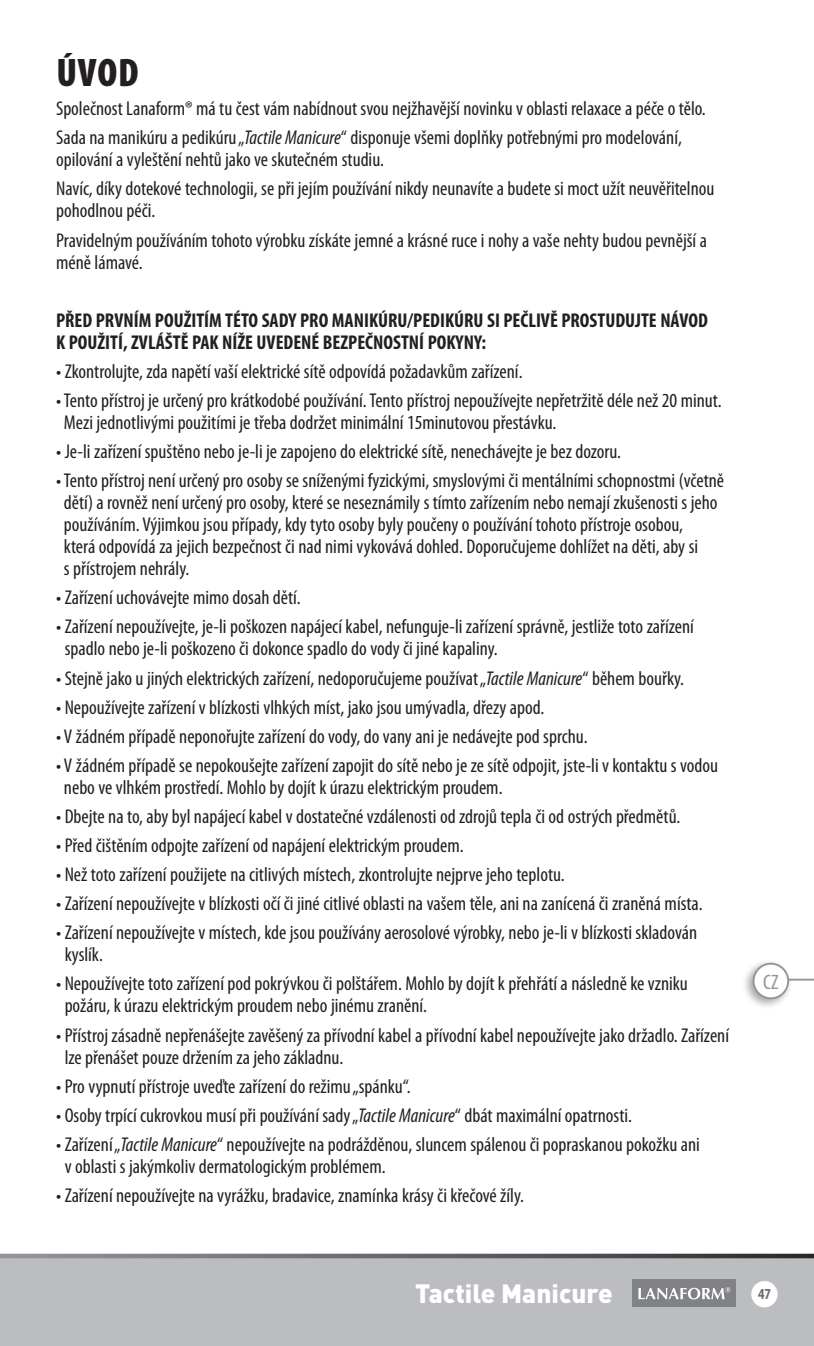
<style>
.page{position:relative;width:814px;height:1346px;background:#fff}
.page>*{position:absolute;margin:0;border:0;box-sizing:border-box;transform-origin:0 0}
.t1{font:900 condensed 40px "Myriad Pro";color:#231f20}
.t2{font:900 26.25px "DIN";color:#fff}
.t3{font:condensed 21px "Myriad Pro";color:#939598}
.t4{font:condensed 20px/22px "Myriad Pro";color:#231f20}
.t5{font:700 condensed 20px/22px "Myriad Pro";color:#231f20}
.t6{font:700 condensed 15.25px "Myriad Pro";color:#6c6d70}
.s1{font-style:italic}
</style>
<div class="page">
<div style="left:0;top:1256px;width:814px;height:89px;background:#bcbdc0"></div>
<svg style="left:0;top:1253px;width:814px;height:5px;background:#78797b"></svg>
<hr style="left:787px;top:978px;width:27px;height:2px;background:#939598">
<div style="left:741px;top:958px;width:52px;height:52px;background:#231f20;opacity:.4"></div>
<div style="left:753px;top:963px;width:35px;height:35px;background:#fff;border-radius:50%"></div>
<div style="left:752px;top:962px;width:37px;height:37px;border:2px solid #939598;border-radius:50%"></div>
<div style="left:751px;top:1280px;width:26px;height:27px;background:#fff;border-radius:50%"></div>
<div style="left:632px;top:1279px;width:104px;height:27px;background:#808285"></div>
<svg style="left:638px;top:1287px;width:92px;height:12px"></svg>
<h1 class="t1" style="left:56px;top:50px;width:83px">ÚVOD</h1>
<p class="t4" style="left:56px;top:94px;width:651px;line-height:29px">Společnost Lanaform® má tu čest vám nabídnout svou nejžhavější novinku v oblasti relaxace a péče o tělo.<br>Sada na manikúru a pedikúru „<span class="s1">Tactile Manicure</span>“ disponuje všemi doplňky potřebnými pro modelování,</p>
<p class="t4" style="left:56px;top:145px;width:660px;line-height:29px">opilování a vyleštění nehtů jako ve skutečném studiu.<br>Navíc, díky dotekové technologii, se při jejím používání nikdy neunavíte a budete si moct užít neuvěřitelnou</p>
<p class="t4" style="left:56px;top:196px;width:652px;line-height:29px">pohodlnou péči.<br>Pravidelným používáním tohoto výrobku získáte jemné a krásné ruce i nohy a vaše nehty budou pevnější a</p>
<p class="t4" style="left:56px;top:251px;width:88px">méně lámavé.</p>
<p class="t5" style="left:56px;top:308px;width:653px">PŘED PRVNÍM POUŽITÍM TÉTO SADY PRO MANIKÚRU/PEDIKÚRU SI PEČLIVĚ PROSTUDUJTE NÁVOD<br>K POUŽITÍ, ZVLÁŠTĚ PAK NÍŽE UVEDENÉ BEZPEČNOSTNÍ POKYNY:</p>
<p class="t4" style="left:56px;top:360px;width:468px">• Zkontrolujte, zda napětí vaší elektrické sítě odpovídá požadavkům zařízení.</p>
<p class="t4" style="left:64px;top:389px;width:659px;text-indent:-8px">• Tento přístroj je určený pro krátkodobé používání. Tento přístroj nepoužívejte nepřetržitě déle než 20 minut.<br>Mezi jednotlivými použitími je třeba dodržet minimální 15minutovou přestávku.</p>
<p class="t4" style="left:56px;top:440px;width:566px">• Je-li zařízení spuštěno nebo je-li je zapojeno do elektrické sítě, nenechávejte je bez dozoru.</p>
<p class="t4" style="left:64px;top:469px;width:661px;text-indent:-8px">• Tento přístroj není určený pro osoby se sníženými fyzickými, smyslovými či mentálními schopnostmi (včetně dětí) a rovněž není určený pro osoby, které se neseznámily s tímto zařízením nebo nemají zkušenosti s jeho používáním. Výjimkou jsou případy, kdy tyto osoby byly poučeny o používání tohoto přístroje osobou,<br>která odpovídá za jejich bezpečnost či nad nimi vykovává dohled. Doporučujeme dohlížet na děti, aby si<br>s přístrojem nehrály.</p>
<p class="t4" style="left:56px;top:586px;width:246px">• Zařízení uchovávejte mimo dosah dětí.</p>
<p class="t4" style="left:65px;top:615px;width:631px;text-indent:-9px">• Zařízení nepoužívejte, je-li poškozen napájecí kabel, nefunguje-li zařízení správně, jestliže toto zařízení spadlo nebo je-li poškozeno či dokonce spadlo do vody či jiné kapaliny.</p>
<p class="t4" style="left:56px;top:666px;width:629px">• Stejně jako u jiných elektrických zařízení, nedoporučujeme používat „<span class="s1">Tactile Manicure</span>“ během bouřky.</p>
<p class="t4" style="left:56px;top:695px;width:490px">• Nepoužívejte zařízení v blízkosti vlhkých míst, jako jsou umývadla, dřezy apod.</p>
<p class="t4" style="left:56px;top:724px;width:533px">• V žádném případě neponořujte zařízení do vody, do vany ani je nedávejte pod sprchu.</p>
<p class="t4" style="left:64px;top:754px;width:655px;text-indent:-8px">• V žádném případě se nepokoušejte zařízení zapojit do sítě nebo je ze sítě odpojit, jste-li v kontaktu s vodou nebo ve vlhkém prostředí. Mohlo by dojít k úrazu elektrickým proudem.</p>
<p class="t4" style="left:56px;top:805px;width:626px">• Dbejte na to, aby byl napájecí kabel v dostatečné vzdálenosti od zdrojů tepla či od ostrých předmětů.</p>
<p class="t4" style="left:56px;top:834px;width:409px">• Před čištěním odpojte zařízení od napájení elektrickým proudem.</p>
<p class="t4" style="left:56px;top:863px;width:510px">• Než toto zařízení použijete na citlivých místech, zkontrolujte nejprve jeho teplotu.</p>
<p class="t4" style="left:56px;top:892px;width:648px">• Zařízení nepoužívejte v blízkosti očí či jiné citlivé oblasti na vašem těle, ani na zanícená či zraněná místa.</p>
<p class="t4" style="left:65px;top:921px;width:634px;text-indent:-9px">• Zařízení nepoužívejte v místech, kde jsou používány aerosolové výrobky, nebo je-li v blízkosti skladován kyslík.</p>
<p class="t4" style="left:65px;top:972px;width:624px;text-indent:-9px">• Nepoužívejte toto zařízení pod pokrývkou či polštářem. Mohlo by dojít k přehřátí a následně ke vzniku požáru, k úrazu elektrickým proudem nebo jinému zranění.</p>
<p class="t4" style="left:65px;top:1023px;width:666px;text-indent:-9px">• Přístroj zásadně nepřenášejte zavěšený za přívodní kabel a přívodní kabel nepoužívejte jako držadlo. Zařízení lze přenášet pouze držením za jeho základnu.</p>
<p class="t4" style="left:56px;top:1074px;width:356px">• Pro vypnutí přístroje uveďte zařízení do režimu „spánku“.</p>
<p class="t4" style="left:56px;top:1103px;width:577px">• Osoby trpící cukrovkou musí při používání sady „<span class="s1">Tactile Manicure</span>“ dbát maximální opatrnosti.</p>
<p class="t4" style="left:65px;top:1132px;width:636px;text-indent:-9px">• Zařízení „<span class="s1">Tactile Manicure</span>“ nepoužívejte na podrážděnou, sluncem spálenou či popraskanou pokožku ani v oblasti s jakýmkoliv dermatologickým problémem.</p>
<p class="t4" style="left:56px;top:1183px;width:469px">• Zařízení nepoužívejte na vyrážku, bradavice, znamínka krásy či křečové žíly.</p>
<p class="t3" style="left:763px;top:968px;width:17px">CZ</p>
<h2 class="t2" style="left:415px;top:1275px;width:199px">Tactile Manicure</h2>
<p class="t6" style="left:758px;top:1284px;width:15px">47</p>
</div>
